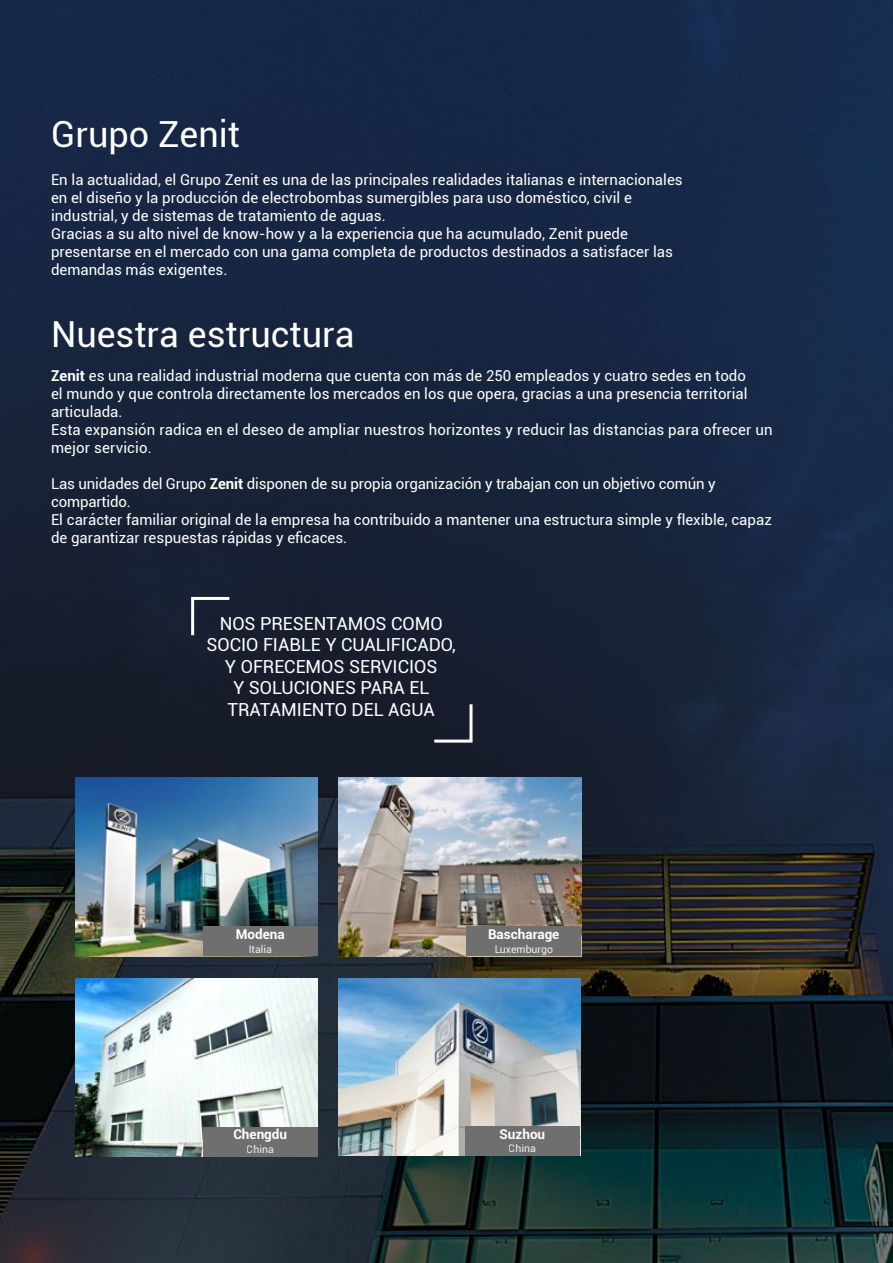
<style>
.page{position:relative;width:893px;height:1263px;background:#fff}
.page>*{position:absolute;margin:0;border:0;box-sizing:border-box;transform-origin:0 0}
.t1{font:36px "Roboto";color:#fff}
.t2{font:18px/21.6px "Roboto";color:#fff;text-align:center}
.t3{font:15px/18px "Roboto";color:#fff}
.t4{font:700 13.5px "Roboto";color:#fff}
.t5{font:10.5px "Roboto";color:#fff}
.s1{font-weight:700}
</style>
<div class="page">
<img style="left:0;top:0;width:893px;height:1263px">
<img style="left:339px;top:978px;width:241px;height:178px">
<img style="left:75px;top:778px;width:243px;height:178px">
<img style="left:339px;top:778px;width:242px;height:178px">
<img style="left:75px;top:978px;width:243px;height:179px">
<div style="left:203px;top:926px;width:115px;height:30px;background:#706f6f"></div>
<div style="left:465px;top:1126px;width:115px;height:30px;background:#706f6f"></div>
<div style="left:466px;top:926px;width:115px;height:30px;background:#706f6f"></div>
<div style="left:203px;top:1127px;width:115px;height:30px;background:#706f6f"></div>
<svg style="left:190px;top:595px;width:42px;height:43px;background:#343a4a"></svg>
<svg style="left:431px;top:701px;width:43px;height:43px;background:#323745"></svg>
<p class="t1" style="left:51px;top:109px;width:190px">Grupo Zenit</p>
<p class="t3" style="left:51px;top:170px;width:633px">En la actualidad, el Grupo Zenit es una de las principales realidades italianas e internacionales en el diseño y la producción de electrobombas sumergibles para uso doméstico, civil e industrial, y de sistemas de tratamiento de aguas.</p>
<p class="t3" style="left:51px;top:224px;width:623px">Gracias a su alto nivel de know-how y a la experiencia que ha acumulado, Zenit puede presentarse en el mercado con una gama completa de productos destinados a satisfacer las demandas más exigentes.</p>
<p class="t1" style="left:51px;top:309px;width:305px">Nuestra estructura</p>
<p class="t3" style="left:51px;top:366px;width:698px;text-align:justify"><span class="s1">Zenit</span> es una realidad industrial moderna que cuenta con más de 250 empleados y cuatro sedes en todo el mundo y que controla directamente los mercados en los que opera, gracias a una presencia territorial articulada.</p>
<p class="t3" style="left:51px;top:420px;width:723px">Esta expansión radica en el deseo de ampliar nuestros horizontes y reducir las distancias para ofrecer un mejor servicio.</p>
<p class="t3" style="left:51px;top:474px;width:666px">Las unidades del Grupo <span class="s1">Zenit</span> disponen de su propia organización y trabajan con un objetivo común y compartido.</p>
<p class="t3" style="left:51px;top:510px;width:722px">El carácter familiar original de la empresa ha contribuido a mantener una estructura simple y flexible, capaz de garantizar respuestas rápidas y eficaces.</p>
<p class="t2" style="left:206px;top:612px;width:251px">NOS PRESENTAMOS COMO<br>SOCIO FIABLE Y CUALIFICADO,<br>Y OFRECEMOS SERVICIOS<br>Y SOLUCIONES PARA EL<br>TRATAMIENTO DEL AGUA</p>
<p class="t4" style="left:236px;top:925px;width:50px">Modena</p>
<p class="t4" style="left:488px;top:925px;width:73px">Bascharage</p>
<p class="t5" style="left:249px;top:942px;width:25px">Italia</p>
<p class="t5" style="left:494px;top:942px;width:60px">Luxemburgo</p>
<p class="t4" style="left:233px;top:1125px;width:55px">Chengdu</p>
<p class="t5" style="left:247px;top:1142px;width:28px">China</p>
<p class="t4" style="left:500px;top:1124px;width:47px">Suzhou</p>
<p class="t5" style="left:509px;top:1141px;width:28px">China</p>
</div>
